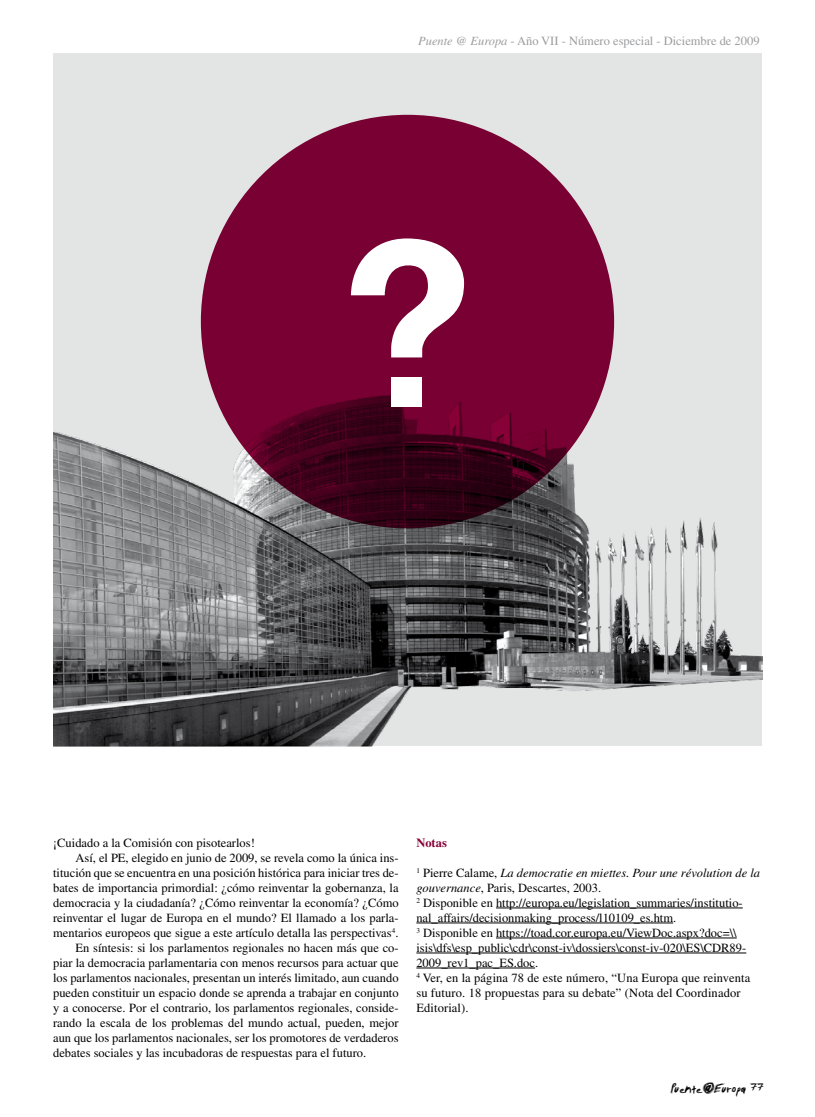
<style>
.page{position:relative;width:815px;height:1117px;background:#fff}
.page>*{position:absolute;margin:0;border:0;box-sizing:border-box;transform-origin:0 0}
.t1{font:15px "Tibetan Beefgarden AOE";color:#000}
.t2{font:12.5px/15px "Times";color:#000}
.t3{font:12.5px "Times";color:#9c9d9f}
.t4{font:700 12.5px "Times";color:#880038}
.s1{font-style:italic}
.s2{font-size:20px}
</style>
<div class="page">
<div style="left:53px;top:53px;width:708px;height:693px;background:#e3e4e4"></div>
<hr style="left:496px;top:907px;width:247px;height:1px;background:#000">
<hr style="left:416px;top:922px;width:257px;height:1px;background:#000">
<hr style="left:496px;top:937px;width:241px;height:1px;background:#000">
<hr style="left:416px;top:952px;width:330px;height:1px;background:#000">
<hr style="left:416px;top:967px;width:119px;height:1px;background:#000">
<img style="left:53px;top:357px;width:709px;height:389px">
<svg style="left:201px;top:115px;width:413px;height:413px;background:#6b002c"></svg>
<svg style="left:351px;top:238px;width:113px;height:119px;background:#ba7c96"></svg>
<div style="left:392px;top:378px;width:30px;height:29px;background:#fff"></div>
<p class="t3" style="left:418px;top:34px;width:343px"><span class="s1">Puente @ Europa</span> - Año VII - Número especial - Diciembre de 2009</p>
<p class="t2" style="left:53px;top:834px;width:203px">¡Cuidado a la Comisión con pisotearlos!</p>
<p class="t2" style="left:76px;top:849px;width:325px">Así, el PE, elegido en junio de 2009, se revela como la única ins-</p>
<p class="t2" style="left:53px;top:864px;width:347px">titución que se encuentra en una posición histórica para iniciar tres de-</p>
<p class="t2" style="left:53px;top:879px;width:347px">bates de importancia primordial: ¿cómo reinventar la gobernanza, la</p>
<p class="t2" style="left:53px;top:894px;width:347px">democracia y la ciudadanía? ¿Cómo reinventar la economía? ¿Cómo</p>
<p class="t2" style="left:53px;top:909px;width:347px">reinventar el lugar de Europa en el mundo? El llamado a los parla-</p>
<p class="t2" style="left:53px;top:924px;width:347px">mentarios europeos que sigue a este artículo detalla las perspectivas<sup>4</sup>.</p>
<p class="t2" style="left:76px;top:939px;width:325px">En síntesis: si los parlamentos regionales no hacen más que co-</p>
<p class="t2" style="left:53px;top:954px;width:347px">piar la democracia parlamentaria con menos recursos para actuar que</p>
<p class="t2" style="left:53px;top:969px;width:347px">los parlamentos nacionales, presentan un interés limitado, aun cuando</p>
<p class="t2" style="left:53px;top:984px;width:347px">pueden constituir un espacio donde se aprenda a trabajar en conjunto</p>
<p class="t2" style="left:53px;top:999px;width:347px">y a conocerse. Por el contrario, los parlamentos regionales, conside-</p>
<p class="t2" style="left:53px;top:1014px;width:347px">rando la escala de los problemas del mundo actual, pueden, mejor</p>
<p class="t2" style="left:53px;top:1029px;width:347px">aun que los parlamentos nacionales, ser los promotores de verdaderos</p>
<p class="t2" style="left:53px;top:1044px;width:315px">debates sociales y las incubadoras de respuestas para el futuro.</p>
<p class="t4" style="left:416px;top:834px;width:32px">Notas</p>
<p class="t2" style="left:416px;top:864px;width:345px"><sup>1</sup> Pierre Calame, <span class="s1">La democratie en miettes. Pour une révolution de la gouvernance</span>, Paris, Descartes, 2003.<br><sup>2</sup> Disponible en http://europa.eu/legislation_summaries/institutio&shy;nal_affairs/decisionmaking_process/l10109_es.htm.<br><sup>3</sup> Disponible en https://toad.cor.europa.eu/ViewDoc.aspx?doc=\\ isis\dfs\esp_public\cdr\const-iv\dossiers\const-iv-020\ES\CDR89- 2009_rev1_pac_ES.doc.<br><sup>4</sup> Ver, en la página 78 de este número, “Una Europa que reinventa su futuro. 18 propuestas para su debate” (Nota del Coordinador Editorial).</p>
<p class="t1" style="left:671px;top:1078px;width:94px">Puente@Europa <span class="s2">77</span></p>
</div>
